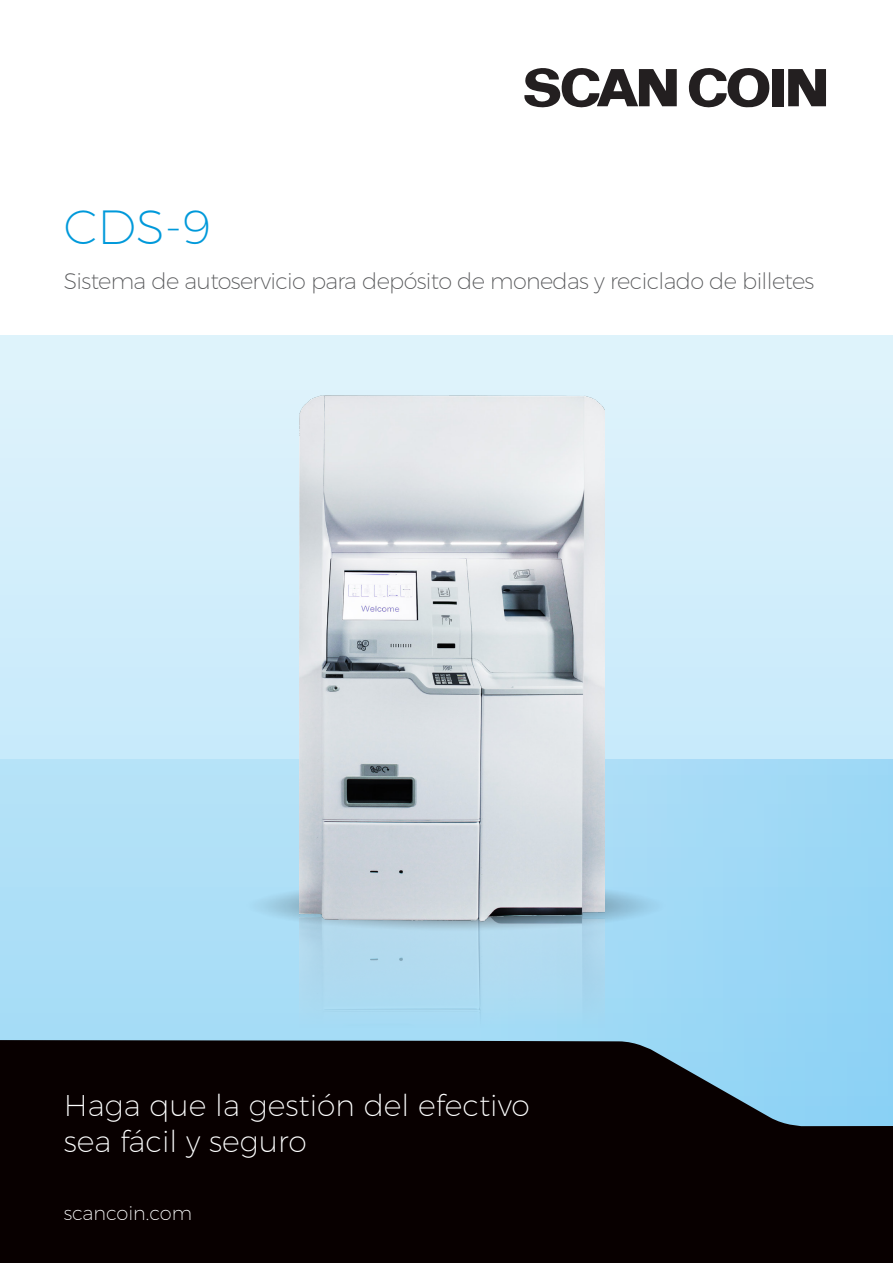
<style>
.page{position:relative;width:893px;height:1263px;background:#fff}
.page>*{position:absolute;margin:0;border:0;box-sizing:border-box;transform-origin:0 0}
.company_profile_posi{font:200 48px "Montserrat";color:#0099da}
.t1{font:200 30px "Montserrat";color:#fff}
.company_profile_posi-2{font:200 22.5px "Montserrat";letter-spacing:-.03em;color:#57585a}
.t2{font:200 19.5px "Montserrat";color:#fff}
</style>
<div class="page">
<div style="left:0;top:335px;width:893px;height:919px;background:#d5effb"></div>
<svg style="left:0;top:760px;width:893px;height:281px;background:#a5dbf5"></svg>
<svg style="left:0;top:1041px;width:893px;height:222px;background:#18191c"></svg>
<div style="left:772px;top:69px;width:11px;height:37px;background:#231f20"></div>
<svg style="left:788px;top:69px;width:38px;height:37px"></svg>
<svg style="left:524px;top:68px;width:153px;height:40px"></svg>
<svg style="left:689px;top:68px;width:81px;height:40px"></svg>
<img style="left:221px;top:860px;width:469px;height:92px">
<img style="left:299px;top:930px;width:305px;height:333px">
<img style="left:299px;top:395px;width:305px;height:535px">
<p class="company_profile_posi" style="left:64px;top:198px;width:148px">CDS-9</p>
<p class="company_profile_posi-2" style="left:64px;top:267px;width:752px">Sistema de autoservicio para depósito de monedas y reciclado de billetes</p>
<p class="t1" style="left:64px;top:1087px;width:467px">Haga que la gestión del efectivo</p>
<p class="t1" style="left:64px;top:1123px;width:245px">sea fácil y seguro</p>
<p class="t2" style="left:64px;top:1201px;width:130px">scancoin.com</p>
</div>
